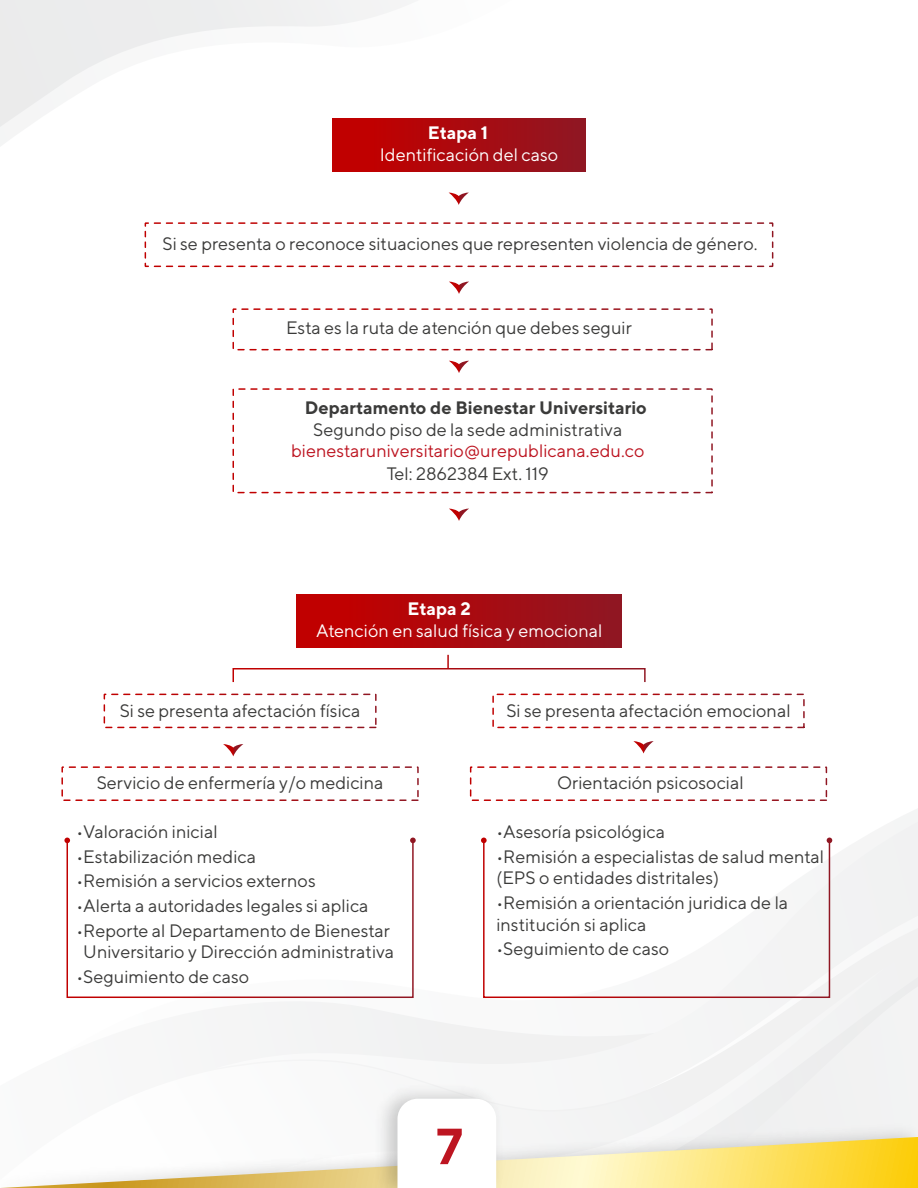
<style>
.page{position:relative;width:918px;height:1188px;background:#fff}
.page>*{position:absolute;margin:0;border:0;box-sizing:border-box;transform-origin:0 0}
.t1{font:700 50.7px "TT Norms";color:#bd1521}
.t2{font:18px/21.6px "TT Norms";color:#3b3b3a}
.t3{font:18px "TT Norms";color:#fff}
.t4{font:18px "TT Norms";color:#bd1521}
.t5{font:700 18px "TT Norms";color:#3b3b3a}
.t6{font:700 18px "TT Norms";color:#fff}
.s1{font-weight:300}
</style>
<div class="page">
<svg style="left:411px;top:767px;width:507px;height:113px"></svg>
<div style="left:746px;top:880px;width:172px;height:212px;background:#f2f3f3"></div>
<svg style="left:66px;top:967px;width:820px;height:147px"></svg>
<svg style="left:0;top:0;width:469px;height:193px"></svg>
<svg style="left:0;top:1137px;width:918px;height:51px"></svg>
<div style="left:332px;top:118px;width:254px;height:54px;background:linear-gradient(to right,#c70000,#901622)"></div>
<div style="left:67px;top:839px;width:347px;height:159px;border:2px solid #fff"></div>
<svg style="left:410px;top:838px;width:6px;height:5px"></svg>
<svg style="left:64px;top:838px;width:6px;height:5px"></svg>
<div style="left:483px;top:839px;width:347px;height:159px;border:2px solid #fff"></div>
<svg style="left:827px;top:838px;width:5px;height:5px"></svg>
<svg style="left:481px;top:838px;width:6px;height:5px"></svg>
<div style="left:297px;top:594px;width:324px;height:54px;background:linear-gradient(to right,#c60000,#901622)"></div>
<svg style="left:144px;top:222px;width:630px;height:46px"></svg>
<div style="left:233px;top:308px;width:480px;height:42px;border:2px dashed #fff"></div>
<div style="left:61px;top:766px;width:358px;height:35px;border:2px dashed #fff"></div>
<div style="left:104px;top:694px;width:273px;height:34px;border:2px dashed #fff"></div>
<div style="left:470px;top:766px;width:357px;height:35px;border:2px dashed #fff"></div>
<div style="left:492px;top:694px;width:313px;height:34px;border:2px dashed #fff"></div>
<div style="left:233px;top:388px;width:480px;height:105px;border:2px dashed #fff"></div>
<div style="left:233px;top:668px;width:413px;height:15px;border:2px solid #fff"></div>
<svg style="left:447px;top:655px;width:2px;height:14px"></svg>
<svg style="left:449px;top:361px;width:20px;height:12px"></svg>
<svg style="left:449px;top:509px;width:20px;height:12px"></svg>
<svg style="left:223px;top:744px;width:20px;height:12px"></svg>
<svg style="left:633px;top:741px;width:21px;height:12px"></svg>
<svg style="left:449px;top:193px;width:19px;height:12px"></svg>
<svg style="left:449px;top:282px;width:20px;height:12px"></svg>
<img style="left:366px;top:1076px;width:144px;height:112px">
<svg style="left:397px;top:1099px;width:99px;height:89px"></svg>
<p class="t6" style="left:428px;top:121px;width:62px">Etapa 1</p>
<p class="t3" style="left:380px;top:144px;width:180px">Identificación del caso</p>
<p class="t2" style="left:163px;top:233px;width:597px">Si se presenta o reconoce situaciones que representen violencia de género.</p>
<p class="t2" style="left:286px;top:317px;width:347px">Esta es la ruta de atención que debes seguir</p>
<p class="t5" style="left:305px;top:396px;width:344px">Departamento de Bienestar Universitario</p>
<p class="t2" style="left:313px;top:418px;width:311px">Segundo piso de la sede administrativa</p>
<p class="t4" style="left:291px;top:439px;width:355px">bienestaruniversitario@urepublicana.edu.co</p>
<p class="t2" style="left:387px;top:462px;width:164px">Tel: 2862384 Ext. 119</p>
<p class="t6" style="left:408px;top:597px;width:65px">Etapa 2</p>
<p class="t3" style="left:316px;top:620px;width:288px">Atención en salud física y emocional</p>
<p class="t2" style="left:120px;top:699px;width:242px">Si se presenta afectación física</p>
<p class="t2" style="left:97px;top:772px;width:288px">Servicio de enfermería y/o medicina</p>
<p class="t2" style="left:76px;top:821px;width:143px"><span class="s1">•</span>Valoración inicial</p>
<p class="t2" style="left:76px;top:845px;width:181px"><span class="s1">•</span>Estabilización medica</p>
<p class="t2" style="left:76px;top:870px;width:241px"><span class="s1">•</span>Remisión a servicios externos</p>
<p class="t2" style="left:76px;top:894px;width:294px"><span class="s1">•</span>Alerta a autoridades legales si aplica</p>
<p class="t2" style="left:76px;top:919px;width:319px;text-align:center"><span class="s1">•</span>Reporte al Departamento de Bienestar<br>Universitario y Dirección administrativa</p>
<p class="t2" style="left:76px;top:965px;width:174px"><span class="s1">•</span>Seguimiento de caso</p>
<p class="t2" style="left:506px;top:699px;width:286px">Si se presenta afectación emocional</p>
<p class="t2" style="left:557px;top:772px;width:188px">Orientación psicosocial</p>
<p class="t2" style="left:496px;top:821px;width:170px"><span class="s1">•</span>Asesoría psicológica</p>
<p class="t2" style="left:496px;top:845px;width:329px"><span class="s1">•</span>Remisión a especialistas de salud mental (EPS o entidades distritales)</p>
<p class="t2" style="left:496px;top:891px;width:293px"><span class="s1">•</span>Remisión a orientación juridica de la institución si aplica</p>
<p class="t2" style="left:496px;top:938px;width:174px"><span class="s1">•</span>Seguimiento de caso</p>
<h1 class="t1" style="left:436px;top:1114px;width:29px">7</h1>
</div>
